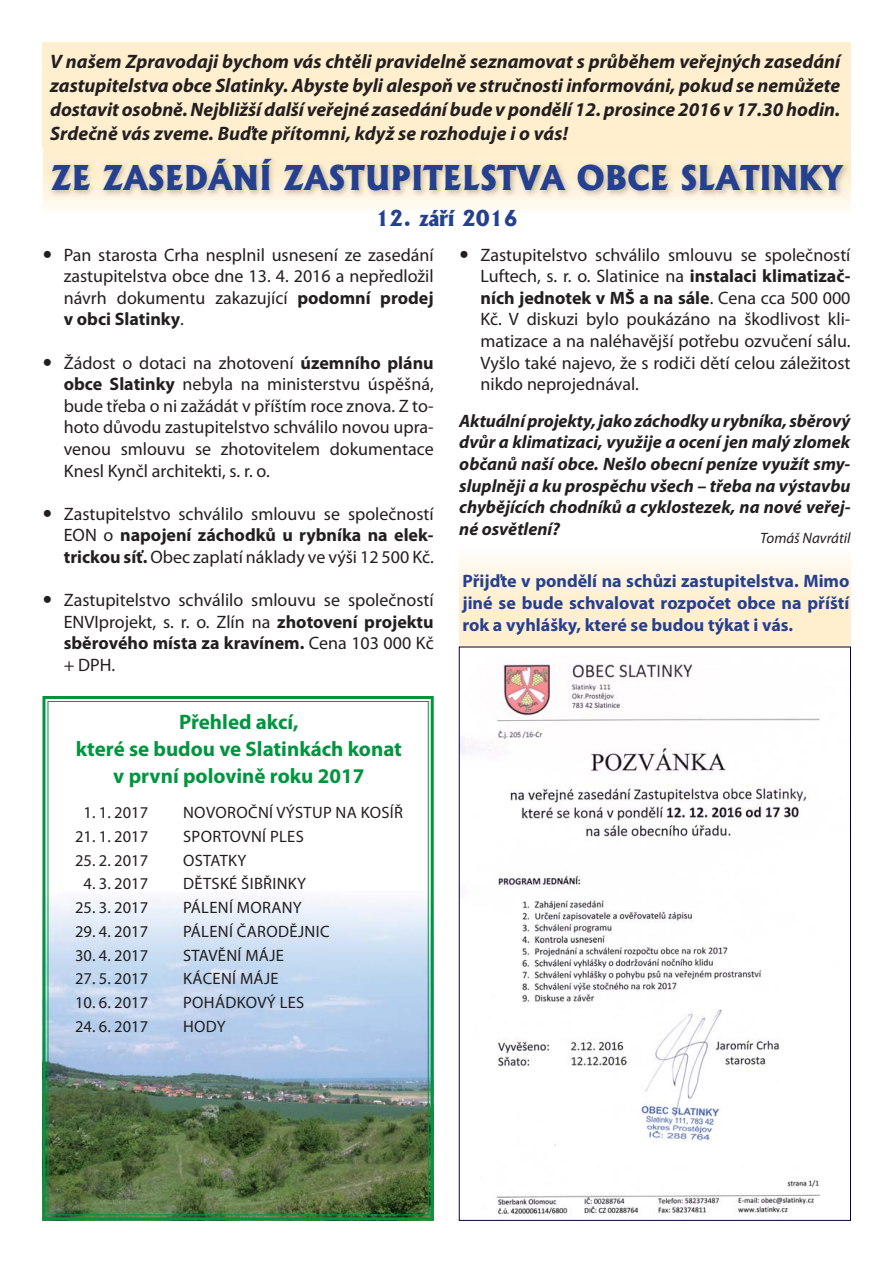
<style>
.page{position:relative;width:893px;height:1263px;background:#fff}
.page>*{position:absolute;margin:0;border:0;box-sizing:border-box;transform-origin:0 0}
.t1{font:800 32.7px "Albertus";color:#25408e}
.t2{font:700 21px/27px "Myriad Pro";color:#01953f;text-align:center}
.t3{font:800 21px "Albertus";color:#25408e}
.t4{font:italic 700 19.5px/24px "Myriad Pro";letter-spacing:.005em;color:#231f20;text-align:justify}
.t5{font:18px/21.6px "Myriad Pro";color:#231f20;text-align:justify}
.t6{font:italic 700 18px/21.6px "Myriad Pro";color:#231f20;text-align:justify}
.t7{font:700 18px/21.6px "Myriad Pro";color:#25408e;text-align:justify}
.t8{font:16.5px "Myriad Pro";letter-spacing:.02em;color:#231f20}
.t9{font:italic 15px "Myriad Pro";color:#231f20}
.s1{font-weight:700}
.s2{color:#fff}
</style>
<div class="page">
<div style="left:459px;top:537px;width:391px;height:110px;background:linear-gradient(to bottom,#fffdfa,#ffebc3)"></div>
<svg style="left:43px;top:135px;width:808px;height:74px"></svg>
<div style="left:42px;top:43px;width:808px;height:104px;background:#ffefcf"></div>
<img style="left:49px;top:156px;width:801px;height:41px">
<img style="left:461px;top:663px;width:360px;height:554px">
<svg style="left:42px;top:696px;width:392px;height:525px"></svg>
<p class="t4" style="left:50px;top:51px;width:792px">V našem Zpravodaji bychom vás chtěli pravidelně seznamovat s průběhem veřejných zasedání zastupitelstva obce Slatinky. Abyste byli alespoň ve stručnosti informováni, pokud se nemůžete dostavit osobně. Nejbližší další veřejné zasedání bude v pondělí 12. prosince 2016 v 17.30 hodin.<br>Srdečně vás zveme. Buďte přítomni, když se rozhoduje i o vás!</p>
<h1 class="t1" style="left:51px;top:157px;width:793px">ZE ZASEDÁNÍ ZASTUPITELSTVA OBCE SLATINKY</h1>
<p class="t3" style="left:376px;top:205px;width:144px">12. září 2016</p>
<p class="t5" style="left:64px;top:246px;width:371px">Pan starosta Crha nesplnil usnesení ze zasedání zastupitelstva obce dne 13. 4. 2016 a nepředložil návrh dokumentu zakazující <span class="s1">podomní prodej v obci Slatinky</span>.</p>
<p class="t5" style="left:64px;top:354px;width:371px">Žádost o dotaci na zhotovení <span class="s1">územního plánu obce Slatinky</span> nebyla na ministerstvu úspěšná, bude třeba o ni zažádát v příštím roce znova. Z to&shy;hoto důvodu zastupitelstvo schválilo novou upra&shy;venou smlouvu se zhotovitelem dokumentace Knesl Kynčl architekti, s. r. o.</p>
<p class="t5" style="left:64px;top:505px;width:371px">Zastupitelstvo schválilo smlouvu se společností EON o <span class="s1">napojení záchodků u rybníka na elek&shy;trickou síť.</span> Obec zaplatí náklady ve výši 12 500 Kč.</p>
<p class="t5" style="left:64px;top:591px;width:371px">Zastupitelstvo schválilo smlouvu se společností ENVIprojekt, s. r. o. Zlín na <span class="s1">zhotovení projektu sběrového místa za kravínem.</span> Cena 103 000 Kč + DPH.</p>
<p class="t2" style="left:76px;top:710px;width:328px">Přehled akcí,<br>které se budou ve Slatinkách konat v první polovině roku 2017</p>
<p class="t8" style="left:75px;top:806px;width:75px"><span class="s2">0</span>1. 1. 2017</p>
<p class="t8" style="left:183px;top:806px;width:221px">NOVOROČNÍ VÝSTUP NA KOSÍŘ</p>
<p class="t8" style="left:75px;top:830px;width:75px">21. 1. 2017</p>
<p class="t8" style="left:183px;top:830px;width:122px">SPORTOVNÍ PLES</p>
<p class="t8" style="left:75px;top:854px;width:75px">25. 2. 2017</p>
<p class="t8" style="left:183px;top:854px;width:65px">OSTATKY</p>
<p class="t8" style="left:75px;top:878px;width:75px"><span class="s2">0</span>4. 3. 2017</p>
<p class="t8" style="left:183px;top:878px;width:124px">DĚTSKÉ ŠIBŘINKY</p>
<p class="t8" style="left:75px;top:901px;width:75px">25. 3. 2017</p>
<p class="t8" style="left:183px;top:901px;width:120px">PÁLENÍ MORANY</p>
<p class="t8" style="left:75px;top:925px;width:75px">29. 4. 2017</p>
<p class="t8" style="left:183px;top:925px;width:148px">PÁLENÍ ČARODĚJNIC</p>
<p class="t8" style="left:75px;top:949px;width:75px">30. 4. 2017</p>
<p class="t8" style="left:183px;top:949px;width:102px">STAVĚNÍ MÁJE</p>
<p class="t8" style="left:75px;top:973px;width:75px">27. 5. 2017</p>
<p class="t8" style="left:183px;top:973px;width:97px">KÁCENÍ MÁJE</p>
<p class="t8" style="left:75px;top:996px;width:75px">10. 6. 2017</p>
<p class="t8" style="left:183px;top:996px;width:123px">POHÁDKOVÝ LES</p>
<p class="t8" style="left:75px;top:1020px;width:75px">24. 6. 2017</p>
<p class="t8" style="left:183px;top:1020px;width:44px">HODY</p>
<p class="t5" style="left:480px;top:246px;width:371px">Zastupitelstvo schválilo smlouvu se společností Luftech, s. r. o. Slatinice na <span class="s1">instalaci klimatizač&shy;ních jednotek v MŠ a na sále</span>. Cena cca 500 000<br>Kč. V diskuzi bylo poukázáno na škodlivost kli&shy;matizace a na naléhavější potřebu ozvučení sálu.<br>Vyšlo také najevo, že s rodiči dětí celou záležitost nikdo neprojednával.</p>
<p class="t6" style="left:459px;top:412px;width:393px">Aktuální projekty, jako záchodky u rybníka, sběrový dvůr a klimatizaci, využije a ocení jen malý zlomek občanů naší obce. Nešlo obecní peníze využít smy&shy;sluplněji a ku prospěchu všech – třeba na výstavbu chybějících chodníků a cyklostezek, na nové veřej&shy;né osvětlení?</p>
<p class="t9" style="left:760px;top:532px;width:92px">Tomáš Navrátil</p>
<p class="t7" style="left:462px;top:572px;width:388px">Přijďte v pondělí na schůzi zastupitelstva. Mimo jiné se bude schvalovat rozpočet obce na příští rok a vyhlášky, které se budou týkat i vás.</p>
</div>
